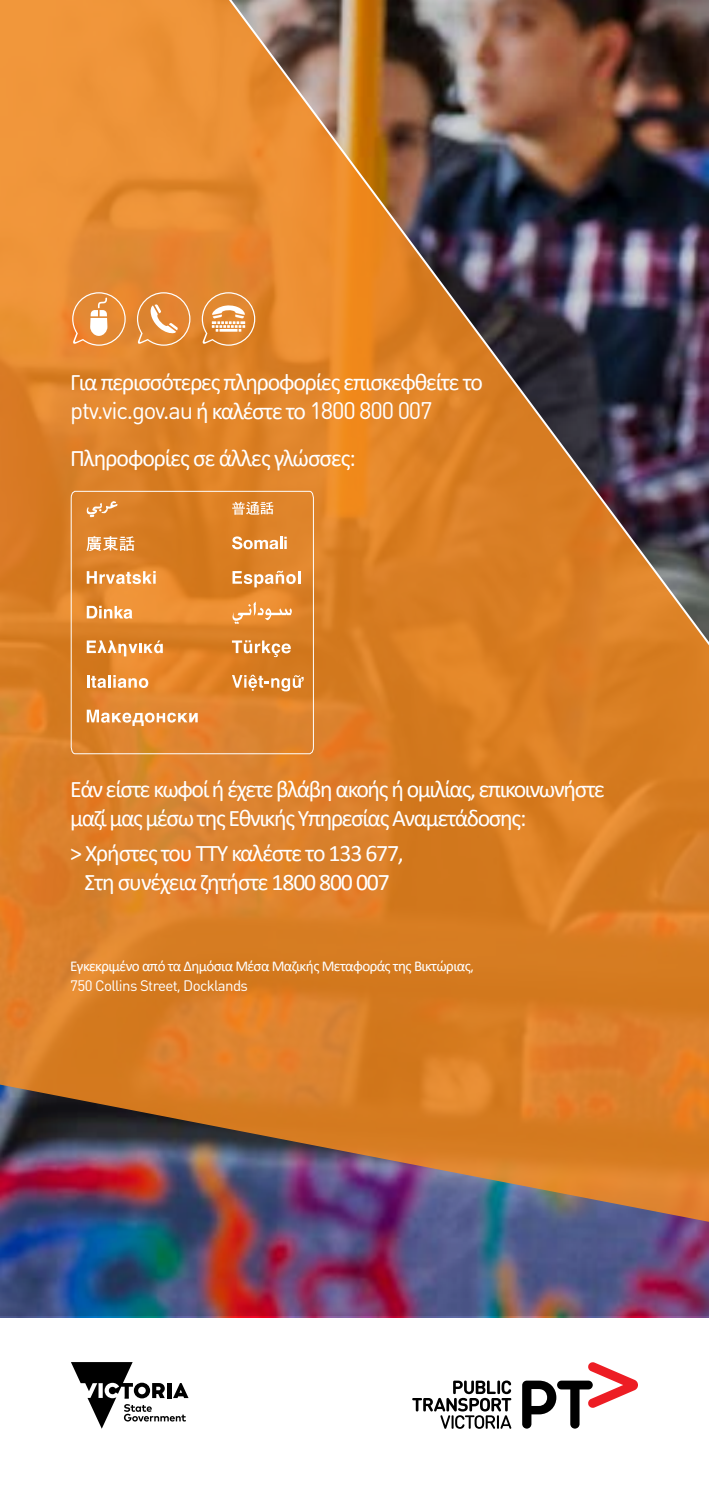
<style>
.page{position:relative;width:709px;height:1489px;background:#fff}
.page>*{position:absolute;margin:0;border:0;box-sizing:border-box;transform-origin:0 0}
.t1{font:23.75px/28.8px "Calibri";letter-spacing:-.05em;color:#fff}
.t2{font:23.75px "DIN Round OT";letter-spacing:-.05em;color:#fff}
.t3{font:15px "Calibri";letter-spacing:-.04em;color:#fff}
.t4{font:15px "DIN Round OT";letter-spacing:-.04em;color:#fff}
.s1{font-family:"Calibri"}
.s2{font-family:"DIN Round OT"}
</style>
<div class="page">
<svg style="left:0;top:0;width:201px;height:411px;background:#ea8f35"></svg>
<img style="left:201px;top:0;width:508px;height:411px">
<img style="left:0;top:411px;width:709px;height:1018px">
<svg style="left:137px;top:292px;width:53px;height:54px;background:#e59850"></svg>
<svg style="left:72px;top:292px;width:54px;height:54px;background:#ea9f5b"></svg>
<svg style="left:202px;top:292px;width:53px;height:54px;background:#e59e59"></svg>
<svg style="left:522px;top:1361px;width:116px;height:67px"></svg>
<svg style="left:412px;top:1380px;width:99px;height:48px"></svg>
<svg style="left:71px;top:1361px;width:117px;height:67px"></svg>
<svg style="left:71px;top:490px;width:243px;height:264px;background:#dd832b"></svg>
<svg style="left:87px;top:501px;width:31px;height:16px"></svg>
<svg style="left:86px;top:536px;width:48px;height:15px"></svg>
<svg style="left:87px;top:571px;width:69px;height:13px"></svg>
<svg style="left:87px;top:605px;width:45px;height:13px"></svg>
<svg style="left:87px;top:640px;width:76px;height:16px"></svg>
<svg style="left:87px;top:675px;width:61px;height:13px"></svg>
<svg style="left:87px;top:709px;width:111px;height:17px"></svg>
<svg style="left:232px;top:501px;width:41px;height:14px"></svg>
<svg style="left:232px;top:536px;width:55px;height:13px"></svg>
<svg style="left:232px;top:570px;width:68px;height:17px"></svg>
<svg style="left:232px;top:601px;width:60px;height:23px"></svg>
<svg style="left:232px;top:640px;width:59px;height:17px"></svg>
<svg style="left:232px;top:674px;width:72px;height:17px"></svg>
<p class="t1" style="left:70px;top:367px;width:414px">Για περισσότερες πληροφορίες επισκεφθείτε το</p>
<p class="t2" style="left:70px;top:395px;width:364px">ptv.vic.gov.au <span class="s1">ή καλέστε το</span> 1800 800 007</p>
<p class="t1" style="left:70px;top:442px;width:287px">Πληροφορίες σε άλλες γλώσσες:</p>
<p class="t1" style="left:70px;top:773px;width:536px">Εάν είστε κωφοί ή έχετε βλάβη ακοής ή ομιλίας, επικοινωνήστε μαζί μας μέσω της Εθνικής Υπηρεσίας Αναμετάδοσης:</p>
<p class="t1" style="left:70px;top:838px;width:335px;text-align:center">&gt; Χρήστες του TTY καλέστε το 133 677,<br>Στη συνέχεια ζητήστε 1800 800 007</p>
<p class="t3" style="left:70px;top:955px;width:405px">Εγκεκριμένο από τα Δημόσια Μέσα Μαζικής Μεταφοράς της Βικτώριας<span class="s2">,</span></p>
<p class="t4" style="left:70px;top:975px;width:179px">750 Collins Street, Docklands</p>
</div>
